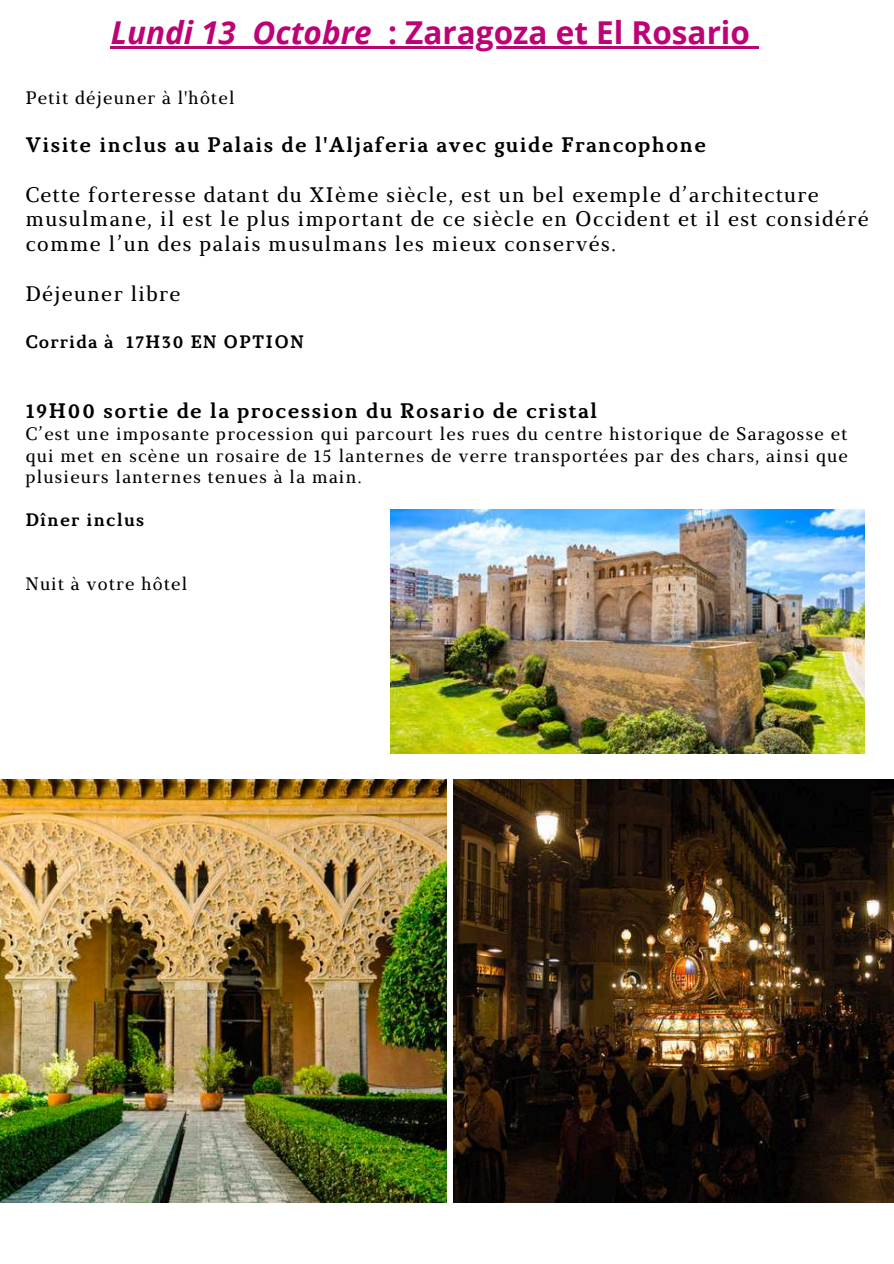
<style>
.page{position:relative;width:894px;height:1264px;background:#fff}
.page>*{position:absolute;margin:0;border:0;box-sizing:border-box;transform-origin:0 0}
.t1{font:700 31.5px "Open Sans";color:#bd0275}
.t2{font:21px/24.8px "Marta";letter-spacing:.07em;color:#000}
.t3{font:700 21px "Marta";letter-spacing:.07em;color:#000}
.t4{font:18px/21.3px "Marta";letter-spacing:.07em;color:#000;text-align:justify}
.t5{font:700 18px "Marta";letter-spacing:.07em;color:#000}
.s1{font-style:italic}
</style>
<div class="page">
<img style="left:453px;top:779px;width:440px;height:423px">
<img style="left:0;top:779px;width:446px;height:423px">
<img style="left:390px;top:509px;width:474px;height:244px">
<hr style="left:111px;top:47px;width:125px;height:2px;background:#bd0275">
<svg style="left:236px;top:47px;width:16px;height:2px"></svg>
<hr style="left:252px;top:47px;width:119px;height:2px;background:#bd0275">
<svg style="left:371px;top:47px;width:17px;height:2px"></svg>
<hr style="left:388px;top:47px;width:362px;height:2px;background:#bd0275">
<svg style="left:750px;top:47px;width:8px;height:2px"></svg>
<h1 class="t1" style="left:111px;top:11px;width:640px"><span class="s1">Lundi 13 Octobre</span> : Zaragoza et El Rosario</h1>
<p class="t4" style="left:26px;top:89px;width:210px">Petit déjeuner à l'hôtel</p>
<p class="t3" style="left:26px;top:136px;width:681px">Visite inclus au Palais de l'Aljaferia avec guide Francophone</p>
<p class="t2" style="left:26px;top:184px;width:844px">Cette forteresse datant du XIème siècle, est un bel exemple d’architecture musulmane, il est le plus important de ce siècle en Occident et il est considéré comme l’un des palais musulmans les mieux conservés.</p>
<p class="t2" style="left:26px;top:283px;width:156px">Déjeuner libre</p>
<p class="t5" style="left:26px;top:334px;width:279px">Corrida à 17H30 EN OPTION</p>
<p class="t3" style="left:26px;top:402px;width:573px">19H00 sortie de la procession du Rosario de cristal</p>
<p class="t4" style="left:26px;top:425px;width:823px">C’est une imposante procession qui parcourt les rues du centre historique de Saragosse et qui met en scène un rosaire de 15 lanternes de verre transportées par des chars, ainsi que plusieurs lanternes tenues à la main.</p>
<p class="t5" style="left:26px;top:512px;width:120px">Dîner inclus</p>
<p class="t4" style="left:26px;top:575px;width:163px">Nuit à votre hôtel</p>
</div>
